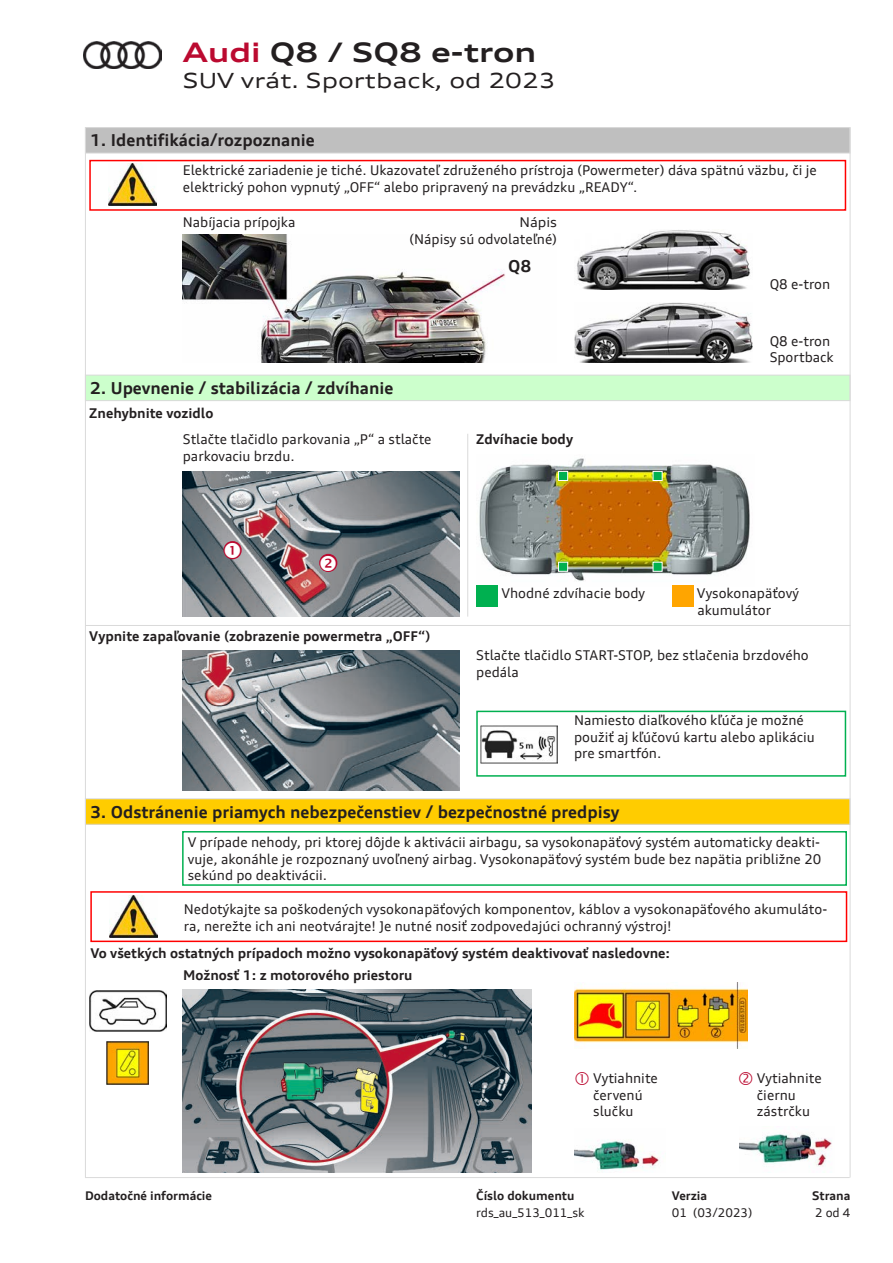
<style>
.page{position:relative;width:893px;height:1263px;background:#fff}
.page>*{position:absolute;margin:0;border:0;box-sizing:border-box;transform-origin:0 0}
.Kopfzeile_Ueberschri{font:700 expanded 27px "Audi Type";color:#231f20}
.Kopfzeile_Untertitel{font:expanded 21px "Audi Type";color:#231f20}
.Kapiteltitel{font:700 16.5px "Audi Type";color:#231f20}
.Warntext{font:13.5px/16.5px "Audi Type";color:#231f20}
.Text{font:13.5px/16.5px "Audi Type";color:#231f20}
.Text_fett{font:700 13.5px "Audi Type";color:#231f20}
.Text-2{font:700 13.5px "Audi Type";color:#231f20}
.Fusszeile_fett{font:700 12px "Audi Type";color:#231f20}
.Fusszeile{font:12px "Audi Type";color:#231f20}
.s1{color:#bb0a30}
.s2{font-family:"Audi Type Screen"}
</style>
<div class="page">
<div style="left:85px;top:799px;width:765px;height:25px;background:#fc0"></div>
<div style="left:85px;top:798px;width:765px;height:27px;border:1px solid #dadada"></div>
<img style="left:183px;top:989px;width:348px;height:183px">
<img style="left:183px;top:650px;width:276px;height:140px">
<img style="left:183px;top:472px;width:276px;height:144px">
<div style="left:85px;top:375px;width:765px;height:26px;background:#cfc"></div>
<div style="left:85px;top:375px;width:765px;height:26px;border:1px solid #dadada"></div>
<img style="left:183px;top:235px;width:322px;height:127px">
<img style="left:574px;top:303px;width:179px;height:59px">
<img style="left:577px;top:230px;width:173px;height:59px">
<img style="left:108px;top:164px;width:48px;height:42px">
<div style="left:89px;top:160px;width:757px;height:51px;border:2px solid #f00"></div>
<div style="left:85px;top:128px;width:765px;height:25px;background:#bfbfbf"></div>
<div style="left:85px;top:127px;width:765px;height:26px;border:1px solid #dadada"></div>
<hr style="left:85px;top:625px;width:765px;height:1px;background:#dadada">
<img style="left:90px;top:991px;width:76px;height:40px">
<img style="left:106px;top:1041px;width:43px;height:43px">
<img style="left:574px;top:982px;width:173px;height:66px">
<img style="left:574px;top:1141px;width:85px;height:29px">
<img style="left:740px;top:1134px;width:92px;height:33px">
<hr style="left:85px;top:128px;width:1px;height:1049px;background:#dadada">
<hr style="left:850px;top:128px;width:1px;height:1049px;background:#dadada">
<hr style="left:85px;top:1177px;width:765px;height:1px;background:#dadada">
<img style="left:479px;top:458px;width:271px;height:128px">
<div style="left:476px;top:585px;width:21px;height:22px;background:#00b050"></div>
<div style="left:672px;top:585px;width:21px;height:22px;background:#ffa500"></div>
<div style="left:558px;top:471px;width:10px;height:10px;background:#00b050;border:1px solid #fff"></div>
<div style="left:653px;top:471px;width:9px;height:10px;background:#00b050;border:1px solid #fff"></div>
<div style="left:558px;top:562px;width:10px;height:10px;background:#00b050;border:1px solid #fff"></div>
<div style="left:653px;top:562px;width:9px;height:10px;background:#00b050;border:1px solid #fff"></div>
<img style="left:109px;top:895px;width:48px;height:42px">
<div style="left:90px;top:891px;width:757px;height:51px;border:2px solid #f00"></div>
<div style="left:182px;top:831px;width:665px;height:55px;border:2px solid #00b050"></div>
<img style="left:480px;top:726px;width:77px;height:37px">
<div style="left:476px;top:711px;width:370px;height:66px;border:2px solid #00b050"></div>
<hr style="left:467px;top:434px;width:1px;height:183px;background:#dadada">
<img style="left:84px;top:41px;width:78px;height:27px">
<svg style="left:225px;top:542px;width:15px;height:16px"></svg>
<svg style="left:321px;top:555px;width:15px;height:15px"></svg>
<p class="Kopfzeile_Ueberschri" style="left:183px;top:36px;width:355px"><span class="s1">Audi</span> Q8 / SQ8 e-tron</p>
<p class="Kopfzeile_Untertitel" style="left:183px;top:67px;width:374px">SUV vrát. Sportback, od 2023</p>
<p class="Kapiteltitel" style="left:90px;top:130px;width:226px">1. Identifikácia/rozpoznanie</p>
<p class="Warntext" style="left:183px;top:162px;width:635px">Elektrické zariadenie je tiché. Ukazovateľ združeného prístroja (Powermeter) dáva spätnú väzbu, či je elektrický pohon vypnutý „OFF“ alebo pripravený na prevádzku „READY“.</p>
<p class="Text" style="left:183px;top:213px;width:114px">Nabíjacia prípojka</p>
<p class="Text" style="left:409px;top:214px;width:149px;text-align:right"><span class="s2">Nápis<br></span>(Nápisy sú odvolateľné)</p>
<p class="Kapiteltitel" style="left:508px;top:255px;width:25px">Q8</p>
<p class="Kapiteltitel" style="left:90px;top:378px;width:305px">2. Upevnenie / stabilizácia / zdvíhanie</p>
<p class="Text_fett" style="left:89px;top:405px;width:126px">Znehybnite vozidlo</p>
<p class="Text" style="left:183px;top:431px;width:250px">Stlačte tlačidlo parkovania „P“ a stlačte parkovaciu brzdu.</p>
<p class="Text_fett" style="left:476px;top:431px;width:98px">Zdvíhacie body</p>
<p class="Text" style="left:770px;top:276px;width:62px">Q8 e-tron</p>
<p class="Text" style="left:770px;top:333px;width:66px">Q8 e-tron<br>Sportback</p>
<p class="Text_fett" style="left:89px;top:628px;width:343px">Vypnite zapaľovanie (zobrazenie powermetra „OFF“)</p>
<p class="Text" style="left:501px;top:585px;width:145px">Vhodné zdvíhacie body</p>
<p class="Text" style="left:697px;top:585px;width:103px">Vysokonapäťový akumulátor</p>
<p class="Text" style="left:476px;top:647px;width:334px">Stlačte tlačidlo START-STOP, bez stlačenia brzdového pedála</p>
<p class="Warntext" style="left:574px;top:712px;width:242px">Namiesto diaľkového kľúča je možné použiť aj kľúčovú kartu alebo aplikáciu pre smartfón.</p>
<p class="Kapiteltitel" style="left:90px;top:801px;width:531px">3. Odstránenie priamych nebezpečenstiev / bezpečnostné predpisy</p>
<p class="Warntext" style="left:188px;top:834px;width:635px;text-align:justify">V prípade nehody, pri ktorej dôjde k aktivácii airbagu, sa vysokonapäťový systém automaticky deakti&shy;vuje, akonáhle je rozpoznaný uvoľnený airbag. Vysokonapäťový systém bude bez napätia približne 20 sekúnd po deaktivácii.</p>
<p class="Warntext" style="left:184px;top:901px;width:645px">Nedotýkajte sa poškodených vysokonapäťových komponentov, káblov a vysokonapäťového akumuláto&shy;ra, nerežte ich ani neotvárajte! Je nutné nosiť zodpovedajúci ochranný výstroj!</p>
<p class="Text_fett" style="left:90px;top:945px;width:581px">Vo všetkých ostatných prípadoch možno vysokonapäťový systém deaktivovať nasledovne:</p>
<p class="Text-2" style="left:183px;top:967px;width:231px">Možnosť 1: z motorového priestoru</p>
<p class="Warntext" style="left:593px;top:1070px;width:66px">Vytiahnite červenú slučku</p>
<p class="Warntext" style="left:757px;top:1070px;width:66px">Vytiahnite čiernu zástrčku</p>
<p class="Fusszeile_fett" style="left:85px;top:1188px;width:129px">Dodatočné informácie</p>
<p class="Fusszeile_fett" style="left:476px;top:1188px;width:100px">Číslo dokumentu</p>
<p class="Fusszeile" style="left:476px;top:1205px;width:110px">rds_au_513_011_sk</p>
<p class="Fusszeile_fett" style="left:672px;top:1188px;width:37px">Verzia</p>
<p class="Fusszeile" style="left:672px;top:1205px;width:82px">01 (03/2023)</p>
<p class="Fusszeile_fett" style="left:812px;top:1188px;width:40px">Strana</p>
<p class="Fusszeile" style="left:815px;top:1205px;width:37px">2 od 4</p>
</div>
